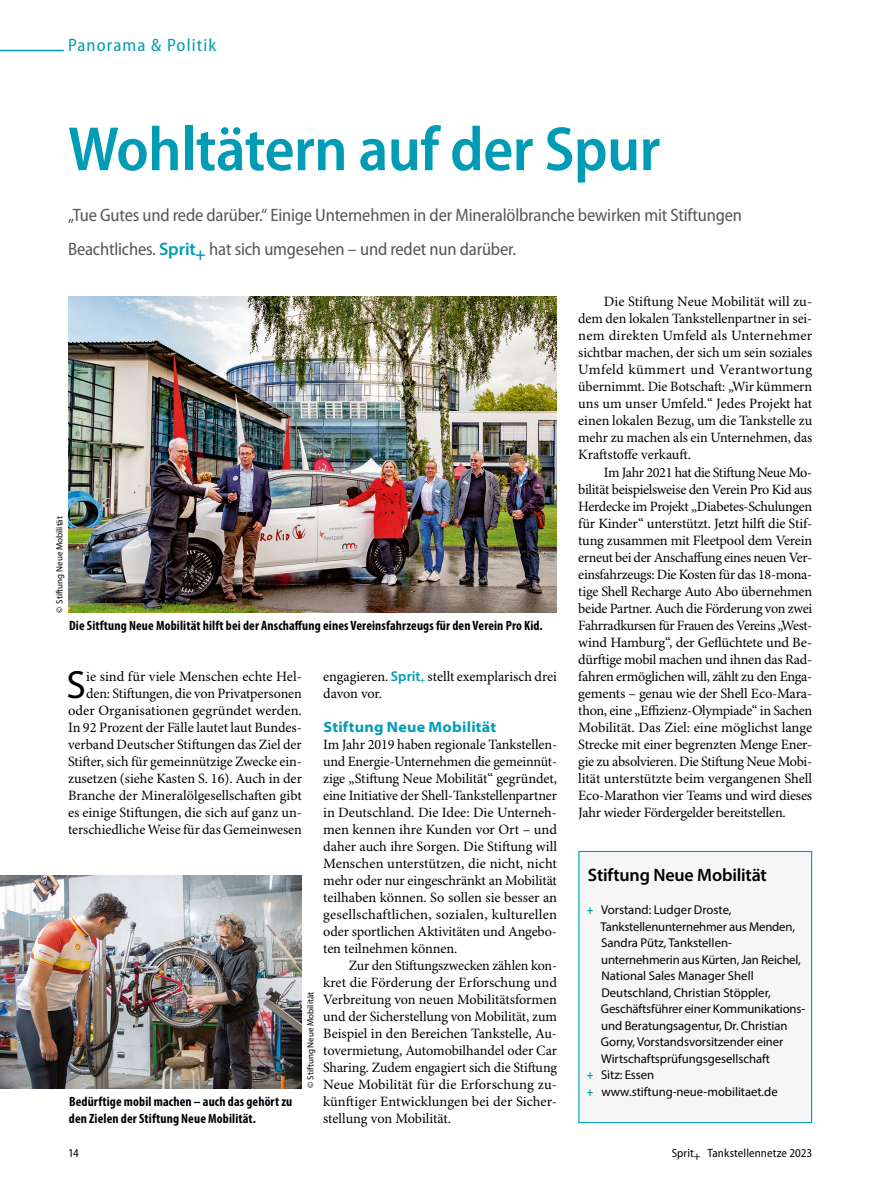
<style>
.page{position:relative;width:893px;height:1187px;background:#fff}
.page>*{position:absolute;margin:0;border:0;box-sizing:border-box;transform-origin:0 0}
.Title_Titel_42p{font:600 semi-condensed 63px "Myriad Pro";letter-spacing:-.01em;color:#009bb4}
.Para_Grundtext_Initi{font:39.45px "Myriad Pro";color:#000}
.Trailer_Vorspann{font:semi-condensed 18px/34px "Myriad Pro";letter-spacing:-.01em;color:#565655}
.Box_Heading_Titel{font:600 18px "Myriad Pro";letter-spacing:-.01em;color:#000}
.Category_Rubrik{font:semi-condensed 18px "Myriad Pro";letter-spacing:.06em;color:#009bb4}
.SectionHeading_1_Zis{font:700 semi-expanded 15px "Myriad Pro";letter-spacing:.015em;color:#009bb4}
.Para_Grundtext_Einzu{font:14.25px/17px "Minion Pro";letter-spacing:-.01em;color:#000;text-align:justify}
.Para_Grundtext_ohne{font:14.25px/17px "Minion Pro";letter-spacing:-.01em;color:#000;text-align:justify}
.Para_Grundtext_Initi-2{font:14.25px/17px "Minion Pro";letter-spacing:-.005em;color:#000;text-align:right}
.Image_Caption_Bildun{font:700 condensed 13.5px/17px "Myriad Pro";letter-spacing:.01em;color:#000}
.t1{font:12.75px/16.5px "Myriad Pro";letter-spacing:-.005em;color:#000}
.t2{font:semi-condensed 12px "Myriad Pro";letter-spacing:.005em;color:#000}
.t3{font:9px "Myriad Pro";color:#000}
.s1{font-weight:600;font-stretch:normal;color:#009bb4}
.s2{font-family:"Myriad Pro";font-weight:600;color:#009bb4}
.s3{font-weight:700;color:#009bb4}
</style>
<div class="page">
<hr style="left:0;top:50px;width:64px;height:1px;background:#009bb4">
<img style="left:68px;top:296px;width:489px;height:316px">
<img style="left:0;top:875px;width:302px;height:213px">
<div style="left:579px;top:851px;width:233px;height:271px;background:#f6f6f6"></div>
<div style="left:578px;top:850px;width:234px;height:273px;border:1px solid #009bb4"></div>
<p class="Category_Rubrik" style="left:68px;top:35px;width:150px">Panorama &amp; Politik</p>
<p class="Title_Titel_42p" style="left:68px;top:114px;width:594px">Wohltätern auf der Spur</p>
<p class="Trailer_Vorspann" style="left:68px;top:198px;width:675px">„Tue Gutes und rede darüber.“ Einige Unternehmen in der Mineralölbranche bewirken mit Stiftungen<br>Beachtliches. <span class="s1">Sprit+</span> hat sich umgesehen – und redet nun darüber.</p>
<p class="t3" style="left:54px;top:612px;width:98px;rotate:-90deg">© Stiftung Neue Mobilität</p>
<p class="Image_Caption_Bildun" style="left:69px;top:616px;width:475px">Die Sitftung Neue Mobilität hilft bei der Anschaffung eines Vereinsfahrzeugs für den Verein Pro Kid.</p>
<p class="Para_Grundtext_Initi-2" style="left:68px;top:668px;width:235px">ie sind für viele Menschen echte Hel&shy;den: Stiftungen, die von Privatpersonen oder Organisationen gegründet werden.<br>In 92 Prozent der Fälle lautet laut Bundes&shy;verband Deutscher Stiftungen das Ziel der Stifter, sich für gemeinnützige Zwecke ein&shy;zusetzen (siehe Kasten S. 16). Auch in der Branche der Mineralölgesellschaften gibt es einige Stiftungen, die sich auf ganz un&shy;terschiedliche Weise für das Gemeinwesen</p>
<p class="Para_Grundtext_Initi-2" style="left:323px;top:668px;width:235px;text-align:left">engagieren. <span class="s2">Sprit</span><sub>+</sub> stellt exemplarisch drei davon vor.</p>
<p class="Para_Grundtext_Initi" style="left:66px;top:660px;width:21px">S</p>
<p class="SectionHeading_1_Zis" style="left:323px;top:718px;width:174px">Stiftung Neue Mobilität</p>
<p class="Para_Grundtext_ohne" style="left:323px;top:736px;width:235px">Im Jahr 2019 haben regionale Tankstellen&shy;und Energie-Unternehmen die gemeinnüt&shy;zige „Stiftung Neue Mobilität“ gegründet, eine Initiative der Shell-Tankstellenpartner in Deutschland. Die Idee: Die Unterneh&shy;men kennen ihre Kunden vor Ort – und daher auch ihre Sorgen. Die Stiftung will Menschen unterstützen, die nicht, nicht mehr oder nur eingeschränkt an Mobilität teilhaben können. So sollen sie besser an gesellschaftlichen, sozialen, kulturellen oder sportlichen Aktivitäten und Angebo&shy;ten teilnehmen können.</p>
<p class="Para_Grundtext_Einzu" style="left:323px;top:957px;width:235px;text-indent:26px">Zur den Stiftungszwecken zählen kon&shy;kret die Förderung der Erforschung und Verbreitung von neuen Mobilitätsformen und der Sicherstellung von Mobilität, zum Beispiel in den Bereichen Tankstelle, Au&shy;tovermietung, Automobilhandel oder Car Sharing. Zudem engagiert sich die Stiftung Neue Mobilität für die Erforschung zu&shy;künftiger Entwicklungen bei der Sicher&shy;stellung von Mobilität.</p>
<p class="t3" style="left:305px;top:1088px;width:98px;rotate:-90deg">© Stiftung Neue Mobilität</p>
<p class="Image_Caption_Bildun" style="left:69px;top:1092px;width:225px">Bedürftige mobil machen – auch das gehört zu den Zielen der Stiftung Neue Mobilität.</p>
<p class="Para_Grundtext_Einzu" style="left:578px;top:294px;width:235px;text-indent:26px">Die Stiftung Neue Mobilität will zu&shy;dem den lokalen Tankstellenpartner in sei&shy;nem direkten Umfeld als Unternehmer sichtbar machen, der sich um sein soziales Umfeld kümmert und Verantwortung übernimmt. Die Botschaft: „Wir kümmern uns um unser Umfeld.“ Jedes Projekt hat einen lokalen Bezug, um die Tankstelle zu mehr zu machen als ein Unternehmen, das Kraftstoffe verkauft.</p>
<p class="Para_Grundtext_Einzu" style="left:578px;top:464px;width:235px;text-indent:26px">Im Jahr 2021 hat die Stiftung Neue Mo&shy;bilität beispielsweise den Verein Pro Kid aus Herdecke im Projekt „Diabetes-Schulungen für Kinder“ unterstützt. Jetzt hilft die Stif&shy;tung zusammen mit Fleetpool dem Verein erneut bei der Anschaffung eines neuen Ver&shy;einsfahrzeugs: Die Kosten für das 18-mona&shy;tige Shell Recharge Auto Abo übernehmen beide Partner. Auch die Förderung von zwei Fahrradkursen für Frauen des Vereins „West&shy;wind Hamburg“, der Geflüchtete und Be&shy;dürftige mobil machen und ihnen das Rad&shy;fahren ermöglichen will, zählt zu den Enga&shy;gements – genau wie der Shell Eco-Mara&shy;thon, eine „Effizienz-Olympiade“ in Sachen Mobilität. Das Ziel: eine möglichst lange Strecke mit einer begrenzten Menge Ener&shy;gie zu absolvieren. Die Stiftung Neue Mobi&shy;lität unterstützte beim vergangenen Shell Eco-Marathon vier Teams und wird dieses Jahr wieder Fördergelder bereitstellen.</p>
<p class="Box_Heading_Titel" style="left:588px;top:863px;width:180px">Stiftung Neue Mobilität</p>
<p class="t1" style="left:600px;top:901px;width:206px;text-indent:-13px"><span class="s3">+</span> Vorstand: Ludger Droste, Tankstellenunternehmer aus Menden, Sandra Pütz, Tankstellen&shy;unternehmerin aus Kürten, Jan Reichel, National Sales Manager Shell Deutschland, Christian Stöppler, Geschäftsführer einer Kommunikations&shy;und Beratungsagentur, Dr. Christian Gorny, Vorstandsvorsitzender einer Wirtschaftsprüfungsgesellschaft</p>
<p class="t1" style="left:587px;top:1066px;width:69px"><span class="s3">+</span> Sitz: Essen</p>
<p class="t1" style="left:587px;top:1083px;width:192px"><span class="s3">+</span> www.stiftung-neue-mobilitaet.de</p>
<p class="t2" style="left:68px;top:1146px;width:12px">14</p>
<p class="t2" style="left:672px;top:1146px;width:142px">Sprit+ Tankstellennetze 2023</p>
</div>
